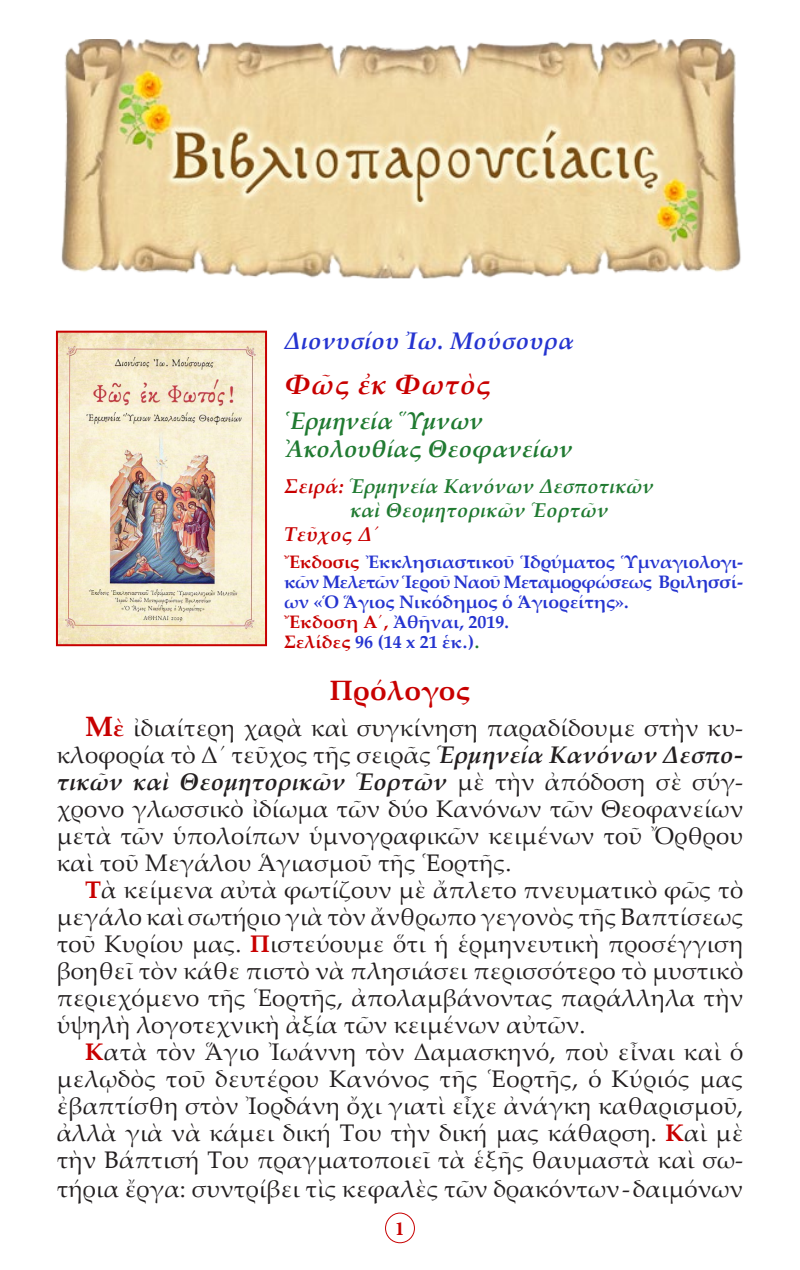
<style>
.page{position:relative;width:800px;height:1270px;background:#fff}
.page>*{position:absolute;margin:0;border:0;box-sizing:border-box;transform-origin:0 0}
.t1{font:italic 700 28px "Palatino Linotype";letter-spacing:.02em;color:#c80000}
.t2{font:700 28px "Palatino Linotype";letter-spacing:.01em;color:#c80000}
.t3{font:24px/27px "Palatino Linotype";letter-spacing:.01em;color:#231f20;text-align:justify}
.t4{font:italic 700 24px "Palatino Linotype";color:#207a31}
.t5{font:italic 700 24px "Palatino Linotype";letter-spacing:.02em;color:#2534d0}
.t6{font:italic 700 20px "Palatino Linotype";letter-spacing:.01em;color:#207a31}
.t7{font:italic 700 20px "Palatino Linotype";letter-spacing:.02em;color:#c80000}
.t8{font:700 20px "Minion Pro";color:#c80000}
.t9{font:700 18px/20px "Palatino Linotype";color:#2534d0;text-align:justify}
.s1{font-style:normal}
.s2{color:#c80000}
.s3{color:#207a31}
.s4{font-weight:700;font-size:28px;color:#c80000}
.s5{font-weight:700;color:#c80000}
.s6{font-weight:700;font-style:italic}
</style>
<div class="page">
<div style="left:385px;top:1213px;width:30px;height:30px;border:1px solid #c80000;border-radius:50%"></div>
<img style="left:61px;top:40px;width:680px;height:239px">
<img style="left:59px;top:334px;width:205px;height:309px">
<div style="left:56px;top:331px;width:211px;height:315px;border:2px solid #c80000"></div>
<p class="t5" style="left:284px;top:324px;width:292px">Διονυσίου Ἰω. Μούσουρα</p>
<p class="t1" style="left:284px;top:365px;width:208px">Φῶς ἐκ Φωτὸς</p>
<p class="t4" style="left:284px;top:403px;width:201px"><span class="s1">῾</span>Ερμηνεία <span class="s1">῞</span>Υμνων</p>
<p class="t4" style="left:284px;top:432px;width:290px"><span class="s1">᾿</span>Ακολουθίας Θεοφανείων</p>
<p class="t6" style="left:284px;top:472px;width:371px"><span class="s2">Σειρά:</span> Ἑρμηνεία Κανόνων Δεσποτικῶν</p>
<p class="t6" style="left:350px;top:496px;width:260px">καὶ Θεομητορικῶν Ἑορτῶν</p>
<p class="t7" style="left:284px;top:520px;width:96px">Τεῦχος Δ´</p>
<p class="t9" style="left:284px;top:551px;width:461px"><span class="s2">Ἔκδοσις</span> Ἐκκλησιαστικοῦ Ἱδρύματος Ὑμναγιολογι&shy;κῶν Μελετῶν Ἱεροῦ Ναοῦ Μεταμορφώσεως Βριλησσί&shy;ων «Ὁ Ἅγιος Νικόδημος ὁ Ἁγιορείτης».</p>
<p class="t9" style="left:284px;top:611px;width:226px"><span class="s2">Ἔκδοση Α´,</span> Ἀθῆναι, 2019.</p>
<p class="t9" style="left:284px;top:631px;width:197px"><span class="s2">Σελίδες</span> 96 (14 x 21 ἑκ.)<span class="s3">.</span></p>
<p class="t2" style="left:330px;top:671px;width:142px">Πρόλογος</p>
<p class="t3" style="left:57px;top:713px;width:688px;text-indent:28px"><span class="s4">Μ</span><span class="s5">ὲ</span> ἰδιαίτερη χαρὰ καὶ συγκίνηση παραδίδουμε στὴν κυ&shy;κλοφορία τὸ Δ´ τεῦχος τῆς σειρᾶς <span class="s6">Ἑρμηνεία Κανόνων Δεσπο&shy;τικῶν καὶ Θεομητορικῶν Ἑορτῶν</span> μὲ τὴν ἀπόδοση σὲ σύγ&shy;χρονο γλωσσικὸ ἰδίωμα τῶν δύο Κανόνων τῶν Θεοφανείων μετὰ τῶν ὑπολοίπων ὑμνογραφικῶν κειμένων τοῦ Ὄρθρου καὶ τοῦ Μεγάλου Ἁγιασμοῦ τῆς Ἑορτῆς.</p>
<p class="t3" style="left:57px;top:875px;width:688px;text-indent:28px"><span class="s5">Τ</span>ὰ κείμενα αὐτὰ φωτίζουν μὲ ἄπλετο πνευματικὸ φῶς τὸ μεγάλο καὶ σωτήριο γιὰ τὸν ἄνθρωπο γεγονὸς τῆς Βαπτίσεως τοῦ Κυρίου μας. <span class="s5">Π</span>ιστεύουμε ὅτι ἡ ἑρμηνευτικὴ προσέγγιση βοηθεῖ τὸν κάθε πιστὸ νὰ πλησιάσει περισσότερο τὸ μυστικὸ περιεχόμενο τῆς Ἑορτῆς, ἀπολαμβάνοντας παράλληλα τὴν ὑψηλὴ λογοτεχνικὴ ἀξία τῶν κειμένων αὐτῶν.</p>
<p class="t3" style="left:57px;top:1037px;width:688px;text-indent:28px"><span class="s5">Κ</span>ατὰ τὸν Ἅγιο Ἰωάννη τὸν Δαμασκηνό, ποὺ εἶναι καὶ ὁ μελῳδὸς τοῦ δευτέρου Κανόνος τῆς Ἑορτῆς, ὁ Κύριός μας ἐβαπτίσθη στὸν Ἰορδάνη ὄχι γιατὶ εἶχε ἀνάγκη καθαρισμοῦ, ἀλλὰ γιὰ νὰ κάμει δική Του τὴν δική μας κάθαρση. <span class="s5">Κ</span>αὶ μὲ τὴν Βάπτισή Του πραγματοποιεῖ τὰ ἑξῆς θαυμαστὰ καὶ σω&shy;τήρια ἔργα: συντρίβει τὶς κεφαλὲς τῶν δρακόντων-δαιμόνων</p>
<p class="t8" style="left:395px;top:1214px;width:11px">1</p>
</div>
